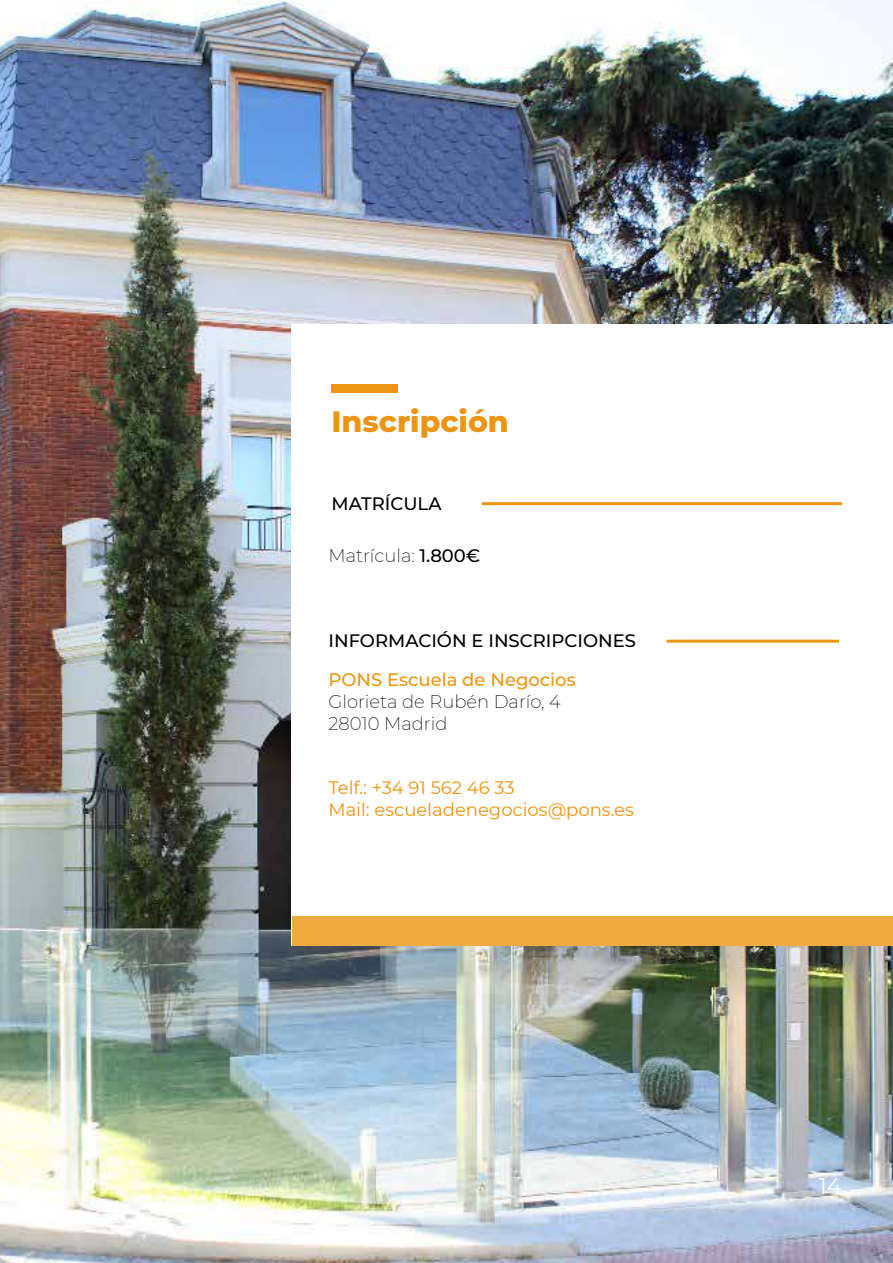
<style>
.page{position:relative;width:893px;height:1263px;background:#fff}
.page>*{position:absolute;margin:0;border:0;box-sizing:border-box;transform-origin:0 0}
.t1{font:800 30px "Montserrat";color:#ed9513}
.t2{font:22.5px "Montserrat";color:#fff}
.t3{font:200 18px/21.6px "Montserrat";color:#000}
.t4{font:18px/21.6px "Montserrat";color:#ed9513}
.t5{font:500 18px "Montserrat";color:#000}
.t6{font:500 18px "Montserrat";color:#ed9513}
.s1{font-weight:500}
</style>
<div class="page">
<img style="left:0;top:0;width:893px;height:1263px">
<div style="left:292px;top:325px;width:601px;height:621px;background:#fff"></div>
<div style="left:292px;top:917px;width:601px;height:29px;background:#f0aa42"></div>
<div style="left:331px;top:384px;width:66px;height:9px;background:#ed9513"></div>
<hr style="left:482px;top:502px;width:360px;height:3px;background:#ed9513">
<hr style="left:666px;top:640px;width:173px;height:3px;background:#ed9513">
<h1 class="t1" style="left:331px;top:399px;width:179px">Inscripción</h1>
<p class="t5" style="left:331px;top:491px;width:112px">MATRÍCULA</p>
<p class="t3" style="left:328px;top:544px;width:153px">Matrícula: <span class="s1">1.800€</span></p>
<p class="t5" style="left:328px;top:628px;width:309px">INFORMACIÓN E INSCRIPCIONES</p>
<p class="t6" style="left:328px;top:667px;width:249px">PONS Escuela de Negocios</p>
<p class="t3" style="left:328px;top:690px;width:234px">Glorieta de Rubén Darío, 4<br>28010 Madrid</p>
<p class="t4" style="left:328px;top:776px;width:307px">Telf.: +34 91 562 46 33<br>Mail: escueladenegocios@pons.es</p>
<p class="t2" style="left:819px;top:1170px;width:24px">14</p>
</div>
